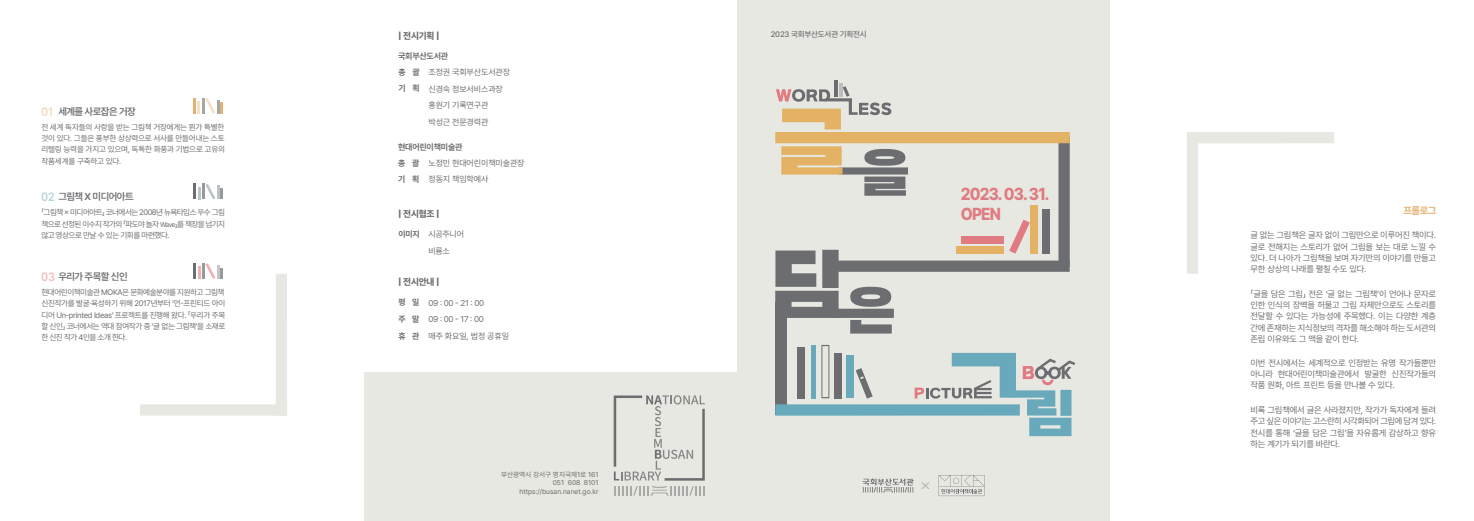
<style>
.page{position:relative;width:1474px;height:521px;background:#fff}
.page>*{position:absolute;margin:0;border:0;box-sizing:border-box;transform-origin:0 0}
.t1{font:800 17.24px/20.7px "Pretendard";letter-spacing:-.05em;color:#e07b82;scale:.92 1}
.t2{font:600 12.08px "Pretendard";color:#e3b273;scale:.91 1}
.t3{font:600 12.08px "Pretendard";color:#68aabb;scale:.91 1}
.t4{font:600 12.08px "Pretendard";color:#e07b82;scale:.91 1}
.t5{font:600 9.97px "Pretendard";letter-spacing:-.05em;color:#6c6d70}
.t6{font:700 9.97px "Pretendard";color:#e3b273}
.t7{font:800 9.19px "Pretendard";letter-spacing:-.02em;color:#6c6d70}
.t8{font:100 9.19px "Pretendard";color:#6c6d70;scale:1.59 1}
.t9{font:8.75px/11.4px "Pretendard";letter-spacing:-.02em;color:#6c6d70;text-align:justify}
.t10{font:8.49px/16.6px "Pretendard";letter-spacing:-.01em;color:#6c6d70}
.t11{font:8.49px/16.6px "Pretendard";letter-spacing:-.03em;color:#6c6d70}
.t12{font:700 8.49px "Pretendard";letter-spacing:-.025em;color:#6c6d70}
.t13{font:700 8.31px/16.6px "Pretendard";color:#6c6d70}
.t14{font:7.96px/11.4px "Pretendard";letter-spacing:-.045em;color:#6c6d70;text-align:justify}
.t15{font:500 7.96px "Pretendard";letter-spacing:-.02em;color:#6c6d70}
.t16{font:7px/8.8px "Pretendard";color:#6c6d70;text-align:right}
.s1{font-size:7px}
</style>
<div class="page">
<div style="left:365px;top:372px;width:373px;height:149px;background:#e7e8e1"></div>
<svg style="left:613px;top:395px;width:92px;height:101px"></svg>
<hr style="left:193px;top:98px;width:3px;height:15px;background:#e3b273">
<svg style="left:197px;top:98px;width:26px;height:15px"></svg>
<hr style="left:193px;top:184px;width:3px;height:15px;background:#6c6d70">
<svg style="left:198px;top:184px;width:17px;height:15px"></svg>
<hr style="left:217px;top:185px;width:3px;height:14px;background:#899da3">
<svg style="left:221px;top:188px;width:2px;height:11px"></svg>
<hr style="left:193px;top:263px;width:3px;height:16px;background:#6c6d70">
<svg style="left:198px;top:263px;width:17px;height:16px"></svg>
<hr style="left:217px;top:265px;width:3px;height:14px;background:#6c6d70">
<svg style="left:221px;top:268px;width:2px;height:11px"></svg>
<div style="left:737px;top:0;width:372px;height:521px;background:#e7e8e1"></div>
<div style="left:775px;top:303px;width:11px;height:112px;background:#6c6d70"></div>
<div style="left:1058px;top:136px;width:11px;height:130px;background:#6c6d70"></div>
<div style="left:1041px;top:209px;width:8px;height:45px;background:#6c6d70"></div>
<div style="left:1030px;top:205px;width:8px;height:49px;background:#e3b264"></div>
<svg style="left:775px;top:220px;width:294px;height:113px"></svg>
<div style="left:955px;top:246px;width:48px;height:8px;background:#e3b264"></div>
<div style="left:961px;top:236px;width:42px;height:7px;background:#e07b82"></div>
<svg style="left:775px;top:345px;width:300px;height:91px"></svg>
<hr style="left:839px;top:83px;width:3px;height:14px;background:#bcbdc0">
<svg style="left:775px;top:86px;width:294px;height:110px"></svg>
<hr style="left:834px;top:80px;width:3px;height:17px;background:#6c6d70">
<svg style="left:938px;top:475px;width:46px;height:21px"></svg>
<svg style="left:862px;top:479px;width:51px;height:14px"></svg>
<div style="left:1186px;top:132px;width:148px;height:11px;background:#e7e8e1"></div>
<div style="left:1186px;top:132px;width:12px;height:142px;background:#e7e8e1"></div>
<div style="left:140px;top:404px;width:147px;height:11px;background:#e7e8e1"></div>
<div style="left:276px;top:274px;width:11px;height:141px;background:#e7e8e1"></div>
<h2 class="t2" style="left:41px;top:104px;width:15px">01</h2>
<p class="t5" style="left:58px;top:106px;width:79px">세계를 사로잡은 거장</p>
<p class="t14" style="left:41px;top:121px;width:185px">전 세계 독자들의 사랑을 받는 그림책 거장에게는 뭔가 특별한 것이 있다. 그들은 풍부한 상상력으로 서사를 만들어내는 스토 리텔링 능력을 가지고 있으며, 독특한 화풍과 기법으로 고유의 작품세계를 구축하고 있다.</p>
<p class="t5" style="left:58px;top:191px;width:77px">그림책 X 미디어아트</p>
<h2 class="t3" style="left:41px;top:190px;width:16px">02</h2>
<p class="t14" style="left:41px;top:207px;width:185px">「그림책 × 미디어아트」 코너에서는 2008년 뉴욕타임스 우수 그림 책으로 선정된 이수지 작가의 「파도야 놀자 <span class="s1">Wave</span>」를 책장을 넘기지 않고 영상으로 만날 수 있는 기회를 마련했다.</p>
<h2 class="t4" style="left:41px;top:270px;width:17px">03</h2>
<p class="t5" style="left:58px;top:271px;width:71px">우리가 주목할 신인</p>
<p class="t14" style="left:41px;top:286px;width:185px">현대어린이책미술관 MOKA은 문화예술분야를 지원하고 그림책 신진작가를 발굴‧육성하기 위해 2017년부터 ‘언-프린티드 아이 디어 Un-printed Ideas’ 프로젝트를 진행해 왔다. 「우리가 주목 할 신인」 코너에서는 역대 참여작가 중 ‘글 없는 그림책’을 소재로 한 신진 작가 4인을 소개 한다.</p>
<p class="t7" style="left:398px;top:31px;width:43px">| 전시기획 |</p>
<p class="t12" style="left:398px;top:51px;width:52px">국회부산도서관</p>
<p class="t13" style="left:398px;top:64px;width:23px">총 괄 기 획</p>
<p class="t10" style="left:428px;top:64px;width:83px">조정권 국회부산도서관장 신경숙 정보서비스과장 홍원기 기록연구관 박성근 전문경력관</p>
<p class="t12" style="left:398px;top:142px;width:66px">현대어린이책미술관</p>
<p class="t13" style="left:398px;top:154px;width:23px">총 괄 기 획</p>
<p class="t7" style="left:398px;top:208px;width:43px">| 전시협조 |</p>
<p class="t10" style="left:428px;top:154px;width:98px">노정민 현대어린이책미술관장 정동지 책임학예사</p>
<p class="t13" style="left:398px;top:226px;width:23px">이미지</p>
<p class="t11" style="left:428px;top:226px;width:37px">시공주니어 비룡소</p>
<p class="t7" style="left:398px;top:276px;width:43px">| 전시안내 |</p>
<p class="t13" style="left:398px;top:294px;width:22px;text-align:justify">평 일 주 말 휴 관</p>
<p class="t11" style="left:428px;top:294px;width:82px">09 : 00 - 21 : 00<br>09 : 00 - 17 : 00<br>매주 화요일, 법정 공휴일</p>
<p class="t16" style="left:501px;top:470px;width:99px">부산광역시 강서구 명지국제1로 161<br>051 608 8101 https://busan.nanet.go.kr</p>
<p class="t15" style="left:770px;top:30px;width:98px">2023 국회부산도서관 기획전시</p>
<h1 class="t1" style="left:960px;top:183px;width:98px">2023.03. 31.<br>OPEN</h1>
<p class="t8" style="left:921px;top:480px;width:7px">X</p>
<p class="t6" style="left:1403px;top:205px;width:35px">프롤로그</p>
<p class="t9" style="left:1250px;top:230px;width:187px">글 없는 그림책은 글자 없이 그림만으로 이루어진 책이다. 글로 전해지는 스토리가 없어 그림을 보는 대로 느낄 수 있다. 더 나아가 그림책을 보며 자기만의 이야기를 만들고 무한 상상의 나래를 펼칠 수도 있다.</p>
<p class="t9" style="left:1250px;top:288px;width:187px">「글을 담은 그림」 전은 ‘글 없는 그림책’이 언어나 문자로 인한 인식의 장벽을 허물고 그림 자체만으로도 스토리를 전달할 수 있다는 가능성에 주목했다. 이는 다양한 계층 간에 존재하는 지식정보의 격차를 해소해야 하는 도서관의 존립 이유와도 그 맥을 같이 한다.</p>
<p class="t9" style="left:1250px;top:357px;width:187px">이번 전시에서는 세계적으로 인정받는 유명 작가들뿐만 아니라 현대어린이책미술관에서 발굴한 신진작가들의 작품 원화, 아트 프린트 등을 만나볼 수 있다.</p>
<p class="t9" style="left:1250px;top:404px;width:187px">비록 그림책에서 글은 사라졌지만, 작가가 독자에게 들려 주고 싶은 이야기는 고스란히 시각화되어 그림에 담겨 있다. 전시를 통해 ‘글을 담은 그림’을 자유롭게 감상하고 향유 하는 계기가 되기를 바란다.</p>
</div>
